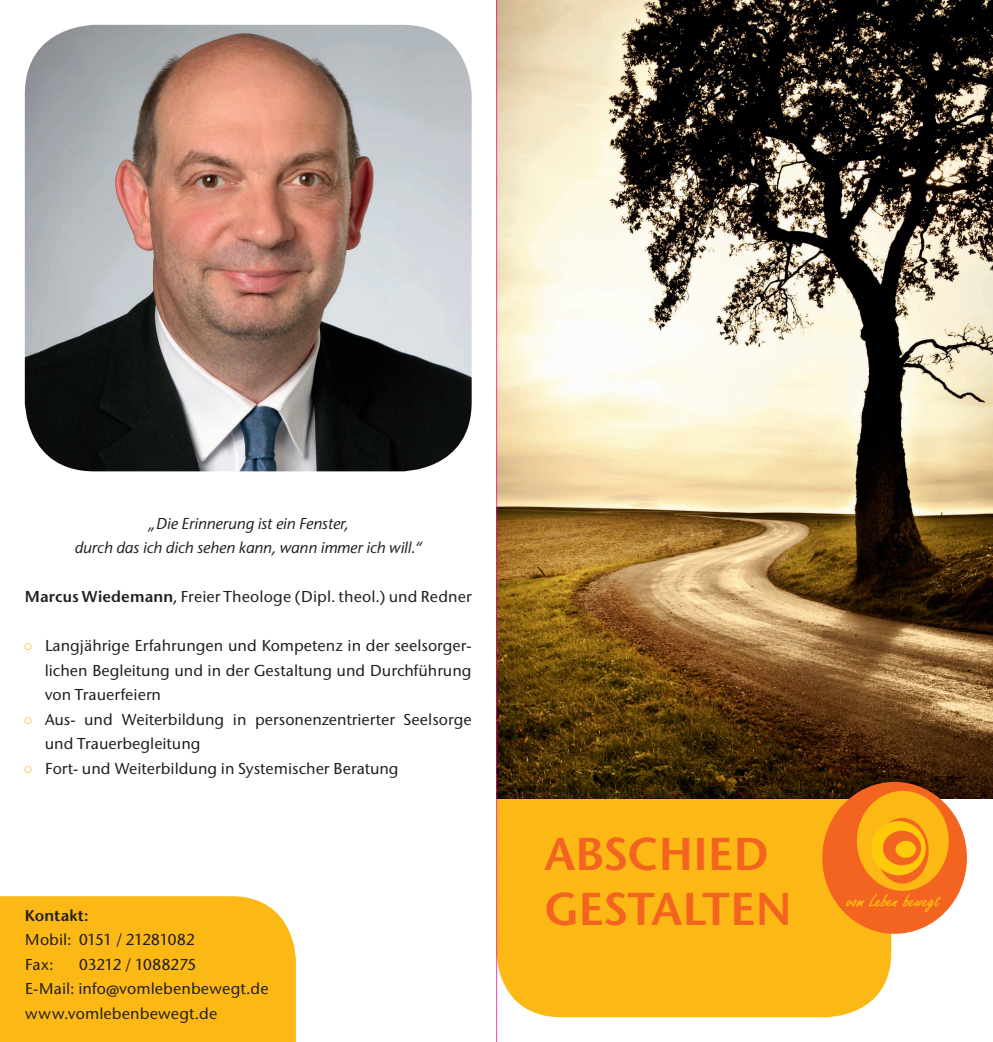
<style>
.page{position:relative;width:993px;height:1042px;background:#fff}
.page>*{position:absolute;margin:0;border:0;box-sizing:border-box;transform-origin:0 0}
.t1{font:600 45.85px/55.1px "Stone Sans ITC";letter-spacing:.01em;color:#f36421}
.t2{font:20.65px "Freestyle Script";color:#feca0a}
.t3{font:500 15.75px/24.5px "Stone Sans ITC";color:#231f20}
.t4{font:italic 500 15.75px/24.5px "Stone Sans ITC";color:#231f20;text-align:center}
.t5{font:600 15.75px "Stone Sans ITC";letter-spacing:.015em;color:#231f20}
.s1{font-weight:600}
.s2{font-family:"Arial Narrow";font-weight:400;color:#fcb814}
</style>
<div class="page">
<div style="left:0;top:896px;width:296px;height:146px;background:#fcb814"></div>
<img style="left:25px;top:25px;width:446px;height:446px">
<div style="left:496px;top:729px;width:394px;height:288px;background:#fcb814;border-radius:64px"></div>
<img style="left:497px;top:0;width:495px;height:798px">
<div style="left:822px;top:782px;width:144px;height:152px;background:#f36421;border-radius:50%"></div>
<div style="left:856px;top:791px;width:92px;height:100px;background:#fcb814;border-radius:50%"></div>
<svg style="left:876px;top:818px;width:52px;height:65px"></svg>
<div style="left:871px;top:821px;width:54px;height:54px;background:#feca0a;border-radius:50%"></div>
<div style="left:882px;top:831px;width:38px;height:34px;background:#f36421;border-radius:50%"></div>
<div style="left:895px;top:841px;width:20px;height:17px;background:#feca0a;border-radius:50%"></div>
<svg style="left:496px;top:0;width:1px;height:1042px"></svg>
<p class="t4" style="left:74px;top:511px;width:349px">„Die Erinnerung ist ein Fenster,<br>durch das ich dich sehen kann, wann immer ich will.“</p>
<p class="t3" style="left:25px;top:584px;width:448px"><span class="s1">Marcus Wiedemann</span>, Freier Theologe (Dipl. theol.) und Redner</p>
<p class="t3" style="left:45px;top:633px;width:428px;text-align:justify;text-indent:-20px"><span class="s2">○</span> Langjährige Erfahrungen und Kompetenz in der seelsorger&shy;lichen Begleitung und in der Gestaltung und Durchführung von Trauerfeiern</p>
<p class="t3" style="left:45px;top:707px;width:428px;text-indent:-20px"><span class="s2">○</span> Aus- und Weiterbildung in personenzentrierter Seelsorge und Trauerbegleitung</p>
<p class="t3" style="left:25px;top:756px;width:375px"><span class="s2">○</span> Fort- und Weiterbildung in Systemischer Beratung</p>
<p class="t5" style="left:25px;top:905px;width:65px">Kontakt:</p>
<p class="t3" style="left:25px;top:927px;width:171px">Mobil: 0151 / 21281082<br>Fax:</p>
<p class="t3" style="left:25px;top:952px;width:245px;text-indent:54px">03212 / 1088275<br>E-Mail: info@vomlebenbewegt.de www.vomlebenbewegt.de</p>
<h1 class="t1" style="left:544px;top:826px;width:249px">ABSCHIED<br>GESTALTEN</h1>
<h2 class="t2" style="left:846px;top:890px;width:95px">vom Leben bewegt</h2>
</div>
